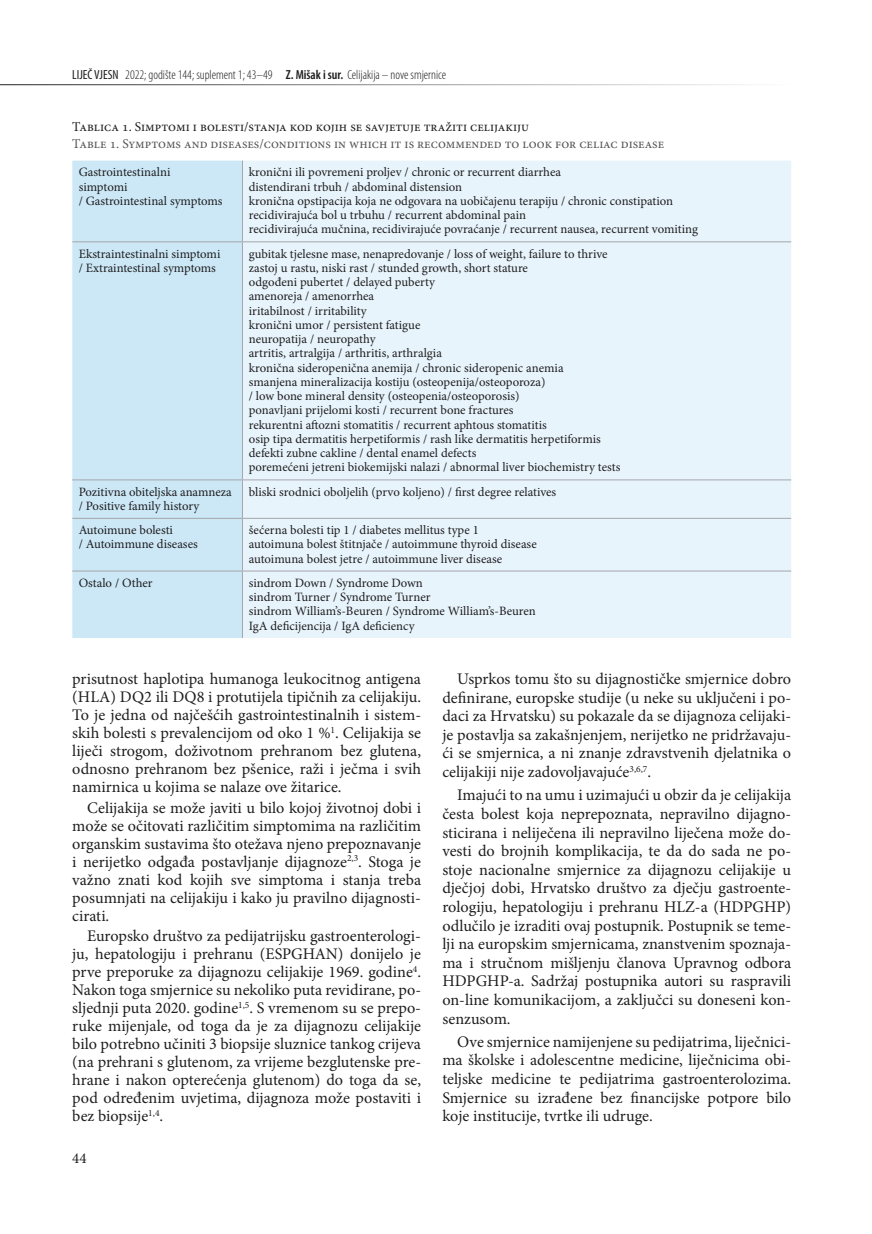
<style>
.page{position:relative;width:872px;height:1234px;background:#fff}
.page>*{position:absolute;margin:0;border:0;box-sizing:border-box;transform-origin:0 0}
.t1{font:16.2px/18px "Minion Pro";color:#1f1e1f;text-align:justify}
.t2{font:15px "Minion Pro";color:#1f1e1f}
.t3{font:13.5px "Minion Pro";color:#565557}
.t4{font:13.5px "Minion Pro";color:#1f1e1f}
.t5{font:300 condensed 13.2px "Myriad Pro";color:#1f1e1f}
.t6{font:12.75px/14.2px "Minion Pro";color:#1f1e1f}
.s1{font-weight:400}
.s2{font-weight:600}
</style>
<div class="page">
<hr style="left:0;top:84px;width:791px;height:1px;background:#1f1e1f">
<div style="left:72px;top:160px;width:170px;height:478px;background:#cce8f7"></div>
<div style="left:243px;top:161px;width:548px;height:477px;background:#e8f4fc"></div>
<hr style="left:242px;top:160px;width:1px;height:81px;background:#a4a5a8">
<hr style="left:72px;top:241px;width:170px;height:1px;background:#a4a5a8">
<hr style="left:242px;top:241px;width:549px;height:1px;background:#a4a5a8">
<hr style="left:242px;top:242px;width:1px;height:237px;background:#a4a5a8">
<hr style="left:72px;top:479px;width:170px;height:1px;background:#a4a5a8">
<hr style="left:242px;top:479px;width:549px;height:1px;background:#a4a5a8">
<hr style="left:242px;top:480px;width:1px;height:38px;background:#a4a5a8">
<hr style="left:72px;top:518px;width:170px;height:1px;background:#a4a5a8">
<hr style="left:242px;top:518px;width:549px;height:1px;background:#a4a5a8">
<hr style="left:242px;top:518px;width:1px;height:52px;background:#a4a5a8">
<hr style="left:72px;top:570px;width:170px;height:1px;background:#a4a5a8">
<hr style="left:242px;top:570px;width:549px;height:1px;background:#a4a5a8">
<hr style="left:242px;top:571px;width:1px;height:67px;background:#a4a5a8">
<p class="t5" style="left:72px;top:67px;width:375px"><span class="s1">LIJEČ VJESN</span> 2022; godište 144; suplement 1; 43–49 <span class="s2">Z. Mišak i sur.</span> Celijakija – nove smjernice</p>
<p class="t4" style="left:72px;top:118px;width:458px">Tablica 1. Simptomi i bolesti/stanja kod kojih se savjetuje tražiti celijakiju</p>
<p class="t3" style="left:72px;top:135px;width:593px">Table 1. Symptoms and diseases/conditions in which it is recommended to look for celiac disease</p>
<p class="t6" style="left:79px;top:165px;width:145px">Gastrointestinalni<br>simptomi<br>/ Gastrointestinal symptoms</p>
<p class="t6" style="left:249px;top:165px;width:450px">kronični ili povremeni proljev / chronic or recurrent diarrhea<br>distendirani trbuh / abdominal distension<br>kronična opstipacija koja ne odgovara na uobičajenu terapiju / chronic constipation recidivirajuća bol u trbuhu / recurrent abdominal pain<br>recidivirajuća mučnina, recidivirajuće povraćanje / recurrent nausea, recurrent vomiting</p>
<p class="t6" style="left:79px;top:246px;width:143px">Ekstraintestinalni simptomi / Extraintestinal symptoms</p>
<p class="t6" style="left:249px;top:246px;width:373px">gubitak tjelesne mase, nenapredovanje / loss of weight, failure to thrive zastoj u rastu, niski rast / stunded growth, short stature<br>odgođeni pubertet / delayed puberty<br>amenoreja / amenorrhea<br>iritabilnost / irritability<br>kronični umor / persistent fatigue<br>neuropatija / neuropathy<br>artritis, artralgija / arthritis, arthralgia<br>kronična sideropenična anemija / chronic sideropenic anemia<br>smanjena mineralizacija kostiju (osteopenija/osteoporoza)<br>/ low bone mineral density (osteopenia/osteoporosis)<br>ponavljani prijelomi kosti / recurrent bone fractures<br>rekurentni aftozni stomatitis / recurrent aphtous stomatitis<br>osip tipa dermatitis herpetiformis / rash like dermatitis herpetiformis defekti zubne cakline / dental enamel defects<br>poremećeni jetreni biokemijski nalazi / abnormal liver biochemistry tests</p>
<p class="t6" style="left:79px;top:484px;width:155px">Pozitivna obiteljska anamneza / Positive family history</p>
<p class="t6" style="left:249px;top:484px;width:309px">bliski srodnici oboljelih (prvo koljeno) / first degree relatives</p>
<p class="t6" style="left:79px;top:523px;width:121px">Autoimune bolesti<br>/ Autoimmune diseases</p>
<p class="t6" style="left:249px;top:523px;width:289px">šećerna bolesti tip 1 / diabetes mellitus type 1 autoimuna bolest štitnjače / autoimmune thyroid disease autoimuna bolest jetre / autoimmune liver disease</p>
<p class="t6" style="left:79px;top:575px;width:75px">Ostalo / Other</p>
<p class="t6" style="left:249px;top:575px;width:288px">sindrom Down / Syndrome Down<br>sindrom Turner / Syndrome Turner<br>sindrom William’s-Beuren / Syndrome William’s-Beuren IgA deficijencija / IgA deficiency</p>
<p class="t1" style="left:72px;top:669px;width:350px">prisutnost haplotipa humanoga leukocitnog antigena (HLA) DQ2 ili DQ8 i protutijela tipičnih za celijakiju.<br>To je jedna od najčešćih gastrointestinalnih i sistem&shy;skih bolesti s prevalencijom od oko 1 %<sup>1</sup>. Celijakija se liječi strogom, doživotnom prehranom bez glutena, odnosno prehranom bez pšenice, raži i ječma i svih namirnica u kojima se nalaze ove žitarice.</p>
<p class="t1" style="left:72px;top:798px;width:350px;text-indent:15px">Celijakija se može javiti u bilo kojoj životnoj dobi i može se očitovati različitim simptomima na različitim organskim sustavima što otežava njeno prepoznavanje i nerijetko odgađa postavljanje dijagnoze<sup>2,3</sup>. Stoga je važno znati kod kojih sve simptoma i stanja treba posumnjati na celijakiju i kako ju pravilno dijagnosti&shy;cirati.</p>
<p class="t1" style="left:72px;top:926px;width:350px;text-indent:15px">Europsko društvo za pedijatrijsku gastroenterologi&shy;ju, hepatologiju i prehranu (ESPGHAN) donijelo je prve preporuke za dijagnozu celijakije 1969. godine<sup>4</sup>.<br>Nakon toga smjernice su nekoliko puta revidirane, po&shy;sljednji puta 2020. godine<sup>1,5</sup>. S vremenom su se prepo&shy;ruke mijenjale, od toga da je za dijagnozu celijakije bilo potrebno učiniti 3 biopsije sluznice tankog crijeva (na prehrani s glutenom, za vrijeme bezglutenske pre&shy;hrane i nakon opterećenja glutenom) do toga da se, pod određenim uvjetima, dijagnoza može postaviti i bez biopsije<sup>1,4</sup>.</p>
<p class="t2" style="left:72px;top:1147px;width:16px">44</p>
<p class="t1" style="left:442px;top:669px;width:350px;line-height:18.6px;text-indent:15px">Usprkos tomu što su dijagnostičke smjernice dobro definirane, europske studije (u neke su uključeni i po&shy;daci za Hrvatsku) su pokazale da se dijagnoza celijaki&shy;je postavlja sa zakašnjenjem, nerijetko ne pridržavaju&shy;ći se smjernica, a ni znanje zdravstvenih djelatnika o celijakiji nije zadovoljavajuće<sup>3,6,7</sup>.</p>
<p class="t1" style="left:442px;top:785px;width:350px;line-height:18.6px;text-indent:15px">Imajući to na umu i uzimajući u obzir da je celijakija česta bolest koja neprepoznata, nepravilno dijagno&shy;sticirana i neliječena ili nepravilno liječena može do&shy;vesti do brojnih komplikacija, te da do sada ne po&shy;stoje nacionalne smjernice za dijagnozu celijakije u dječjoj dobi, Hrvatsko društvo za dječju gastroente&shy;rologiju, hepatologiju i prehranu HLZ-a (HDPGHP) odlučilo je izraditi ovaj postupnik. Postupnik se teme&shy;lji na europskim smjernicama, znanstvenim spoznaja&shy;ma i stručnom mišljenju članova Upravnog odbora HDPGHP-a. Sadržaj postupnika autori su raspravili on-line komunikacijom, a zaključci su doneseni kon&shy;senzusom.</p>
<p class="t1" style="left:442px;top:1032px;width:350px;line-height:18.6px;text-indent:15px">Ove smjernice namijenjene su pedijatrima, liječnici&shy;ma školske i adolescentne medicine, liječnicima obi&shy;teljske medicine te pedijatrima gastroenterolozima.<br>Smjernice su izrađene bez financijske potpore bilo koje institucije, tvrtke ili udruge.</p>
</div>
